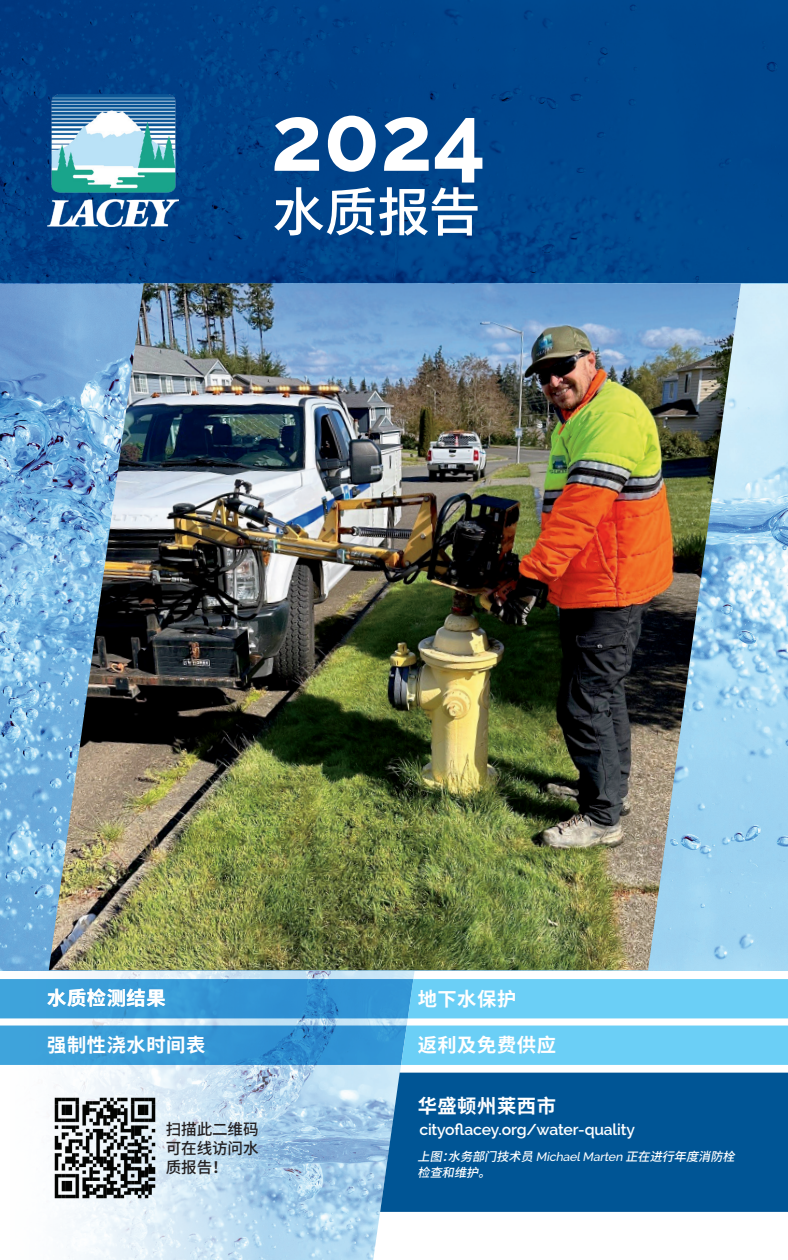
<style>
.page{position:relative;width:788px;height:1260px;background:#fff}
.page>*{position:absolute;margin:0;border:0;box-sizing:border-box;transform-origin:0 0}
.t1{font:700 92.58px "Raleway";color:#fff}
.t2{font:500 52.5px "Noto Sans CJ Ksc";color:#fff}
.t3{font:700 19.25px "Noto Sans CJ Ksc";letter-spacing:.03em;color:#fff}
.t4{font:600 15.75px "Raleway";letter-spacing:-.01em;color:#fff}
.t5{font:500 15.75px/19.2px "Noto Sans CJ Ksc";letter-spacing:-.01em;color:#231f20;text-align:justify}
.t6{font:italic 500 12.25px/15.8px "Noto Sans CJ Ksc";color:#fff}
.s1{font-family:"Raleway"}
</style>
<div class="page">
<img style="left:0;top:970px;width:476px;height:290px">
<svg style="left:0;top:979px;width:788px;height:39px;background:#4fb2e5"></svg>
<svg style="left:0;top:1026px;width:788px;height:39px;background:#4fb2e5"></svg>
<div style="left:380px;top:1073px;width:408px;height:139px;background:#005595"></div>
<img style="left:47px;top:1090px;width:115px;height:115px">
<img style="left:0;top:0;width:788px;height:970px">
<img style="left:47px;top:94px;width:132px;height:132px">
<img style="left:49px;top:283px;width:691px;height:687px">
<h1 class="t1" style="left:271px;top:85px;width:216px">2024</h1>
<h2 class="t2" style="left:272px;top:182px;width:210px">水质报告</h2>
<h3 class="t3" style="left:47px;top:987px;width:120px">水质检测结果</h3>
<h3 class="t3" style="left:47px;top:1034px;width:160px">强制性浇水时间表</h3>
<p class="t5" style="left:166px;top:1120px;width:94px">扫描此二维码可在线访问水质报告！</p>
<h3 class="t3" style="left:417px;top:988px;width:100px">地下水保护</h3>
<h3 class="t3" style="left:417px;top:1034px;width:140px">返利及免费供应</h3>
<h3 class="t3" style="left:417px;top:1095px;width:140px">华盛顿州莱西市</h3>
<p class="t4" style="left:419px;top:1120px;width:217px">cityoflacey.org/water-quality</p>
<p class="t6" style="left:417px;top:1149px;width:325px">上图：水务部门技术员 <span class="s1">M ic hae lMa rte n</span> 正在进行年度消防栓检查和维护。</p>
</div>
